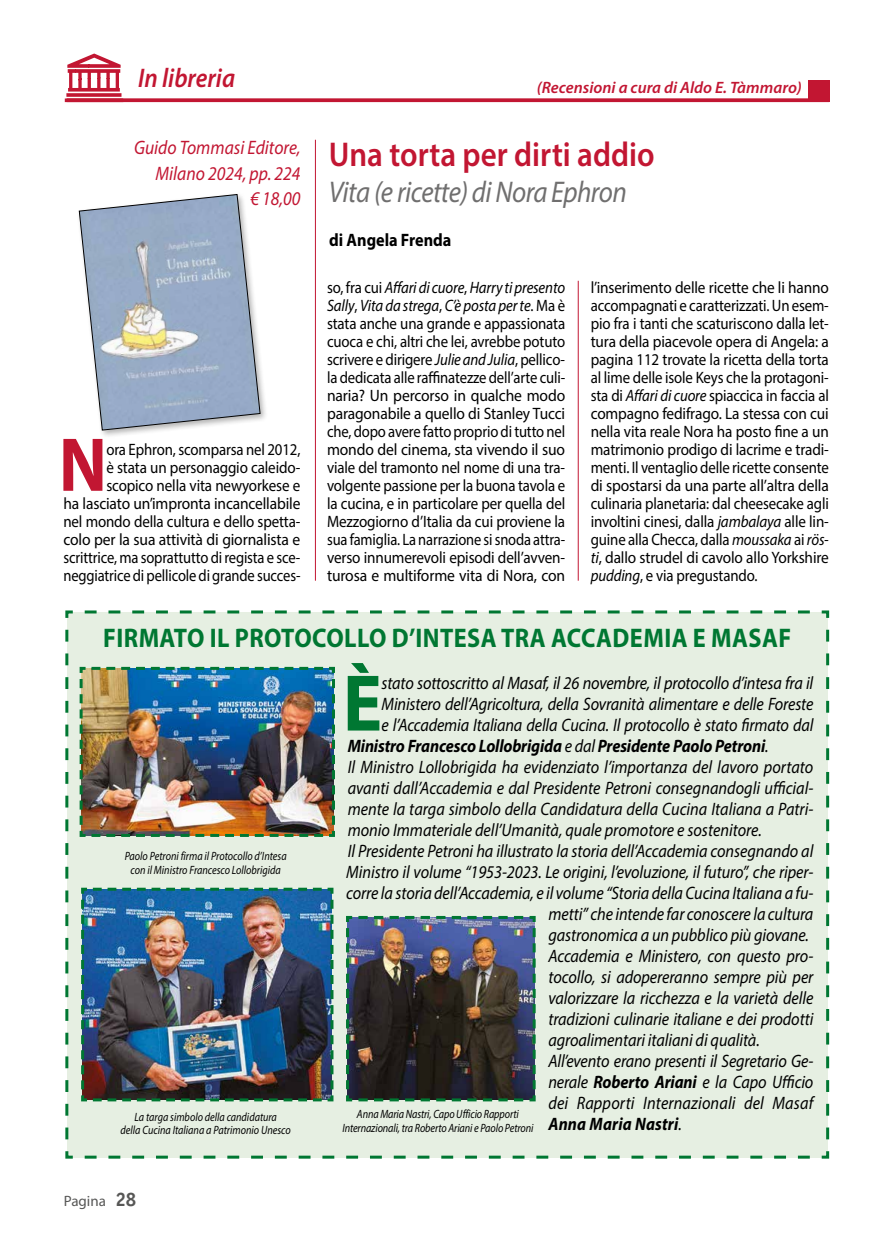
<style>
.page{position:relative;width:893px;height:1255px;background:#fff}
.page>*{position:absolute;margin:0;border:0;box-sizing:border-box;transform-origin:0 0}
.t1{font:700 81px "Myriad Pro";color:#007732;scale:.91 1}
.t2{font:700 76.95px "Myriad Pro";color:#c21632;scale:.91 1}
.t3{font:600 34.5px "Myriad Pro";color:#c21632;scale:.9 1}
.t4{font:italic 30px "Myriad Pro";letter-spacing:-.02em;color:#706f6f;scale:.9 1}
.t5{font:700 27px "Myriad Pro";letter-spacing:.02em;color:#007732;scale:.9 1}
.t6{font:italic 600 27px "Myriad Pro";color:#c21632;scale:.9 1}
.t7{font:italic 19.5px/25.5px "Myriad Pro";color:#c21632;text-align:right;scale:.9 1}
.t8{font:italic 18px "Myriad Pro";letter-spacing:-.005em;color:#000;scale:.9 1}
.t9{font:italic 700 18px "Myriad Pro";letter-spacing:-.01em;color:#000;scale:.9 1}
.t10{font:italic 700 18px "Myriad Pro";letter-spacing:.01em;color:#000;scale:.9 1}
.t11{font:700 18px "Myriad Pro";color:#000;scale:.9 1}
.t12{font:16.5px/18px "Myriad Pro";letter-spacing:-.01em;color:#000;text-align:right;scale:.9 1}
.t13{font:16.5px/18px "Myriad Pro";letter-spacing:-.01em;color:#000;text-align:justify;scale:.93 1}
.t14{font:italic 600 16.5px "Myriad Pro";color:#c21632}
.t15{font:15px "Myriad Pro";color:#575756}
.t16{font:italic 12px/13.5px "Myriad Pro";color:#000;text-align:center;scale:.85 1}
.s1{font-style:italic}
.s2{font-weight:400}
.s3{font-weight:700}
.s4{font-family:"Officina Sans ITC Std";font-weight:700;font-size:19.5px}
</style>
<div class="page">
<svg style="left:67px;top:54px;width:54px;height:38px"></svg>
<svg style="left:66px;top:93px;width:55px;height:4px"></svg>
<svg style="left:67px;top:98px;width:741px;height:4px;fill:#c21632"></svg>
<div style="left:808px;top:81px;width:21px;height:21px;background:#c21632"></div>
<hr style="left:315px;top:140px;width:1px;height:440px;background:#c21632">
<hr style="left:578px;top:281px;width:1px;height:299px;background:#c21632">
<div style="left:77px;top:192px;width:192px;height:246px;background:#000;opacity:.3"></div>
<svg style="left:79px;top:194px;width:181px;height:236px"></svg>
<div style="left:65px;top:610px;width:765px;height:549px;background:#e6efe2"></div>
<img style="left:78px;top:665px;width:258px;height:173px">
<img style="left:80px;top:886px;width:255px;height:216px">
<img style="left:345px;top:914px;width:192px;height:188px">
<h3 class="t6" style="left:138px;top:61px;width:109px">In libreria</h3>
<p class="t7" style="left:134px;top:135px;width:186px">Guido Tommasi Editore,<br>Milano 2024, pp. 224<br>€ 18,00</p>
<h2 class="t2" style="left:59px;top:414px;width:55px">N</h2>
<p class="t12" style="left:63px;top:440px;width:265px">ora Ephron, scomparsa nel 2012,<br>è stata un personaggio caleido&shy;scopico nella vita newyorkese e<br>ha lasciato un’impronta incancellabile nel mondo della cultura e dello spetta&shy;colo per la sua attività di giornalista e scrittrice, ma soprattutto di regista e sce&shy;neggiatrice di pellicole di grande succes-</p>
<p class="t14" style="left:537px;top:77px;width:266px">(Recensioni a cura di Aldo E. Tàmmaro)</p>
<h3 class="t3" style="left:329px;top:132px;width:363px">Una torta per dirti addio</h3>
<h3 class="t4" style="left:329px;top:173px;width:333px">Vita (e ricette) di Nora Ephron</h3>
<p class="t11" style="left:329px;top:228px;width:137px">di Angela Frenda</p>
<p class="t12" style="left:327px;top:278px;width:266px;text-align:justify">so, fra cui <span class="s1">Affari di cuore</span>, <span class="s1">Harry ti presento Sally</span>, <span class="s1">Vita da strega</span>, <span class="s1">C’è posta per te</span>. Ma è stata anche una grande e appassionata cuoca e chi, altri che lei, avrebbe potuto scrivere e dirigere <span class="s1">Julie and Julia</span>, pellico&shy;la dedicata alle raffinatezze dell’arte culi&shy;naria? Un percorso in qualche modo paragonabile a quello di Stanley Tucci che, dopo avere fatto proprio di tutto nel mondo del cinema, sta vivendo il suo viale del tramonto nel nome di una tra&shy;volgente passione per la buona tavola e la cucina, e in particolare per quella del Mezzogiorno d’Italia da cui proviene la sua famiglia. La narrazione si snoda attra&shy;verso innumerevoli episodi dell’avven&shy;turosa e multiforme vita di Nora, con</p>
<p class="t13" style="left:591px;top:278px;width:258px">l’inserimento delle ricette che li hanno accompagnati e caratterizzati. Un esem&shy;pio fra i tanti che scaturiscono dalla let&shy;tura della piacevole opera di Angela: a pagina 112 trovate la ricetta della torta al lime delle isole Keys che la protagoni&shy;sta di <span class="s1">Affari di cuore</span> spiaccica in faccia al compagno fedifrago. La stessa con cui nella vita reale Nora ha posto fine a un matrimonio prodigo di lacrime e tradi&shy;menti. Il ventaglio delle ricette consente di spostarsi da una parte all’altra della culinaria planetaria: dal cheesecake agli involtini cinesi, dalla <span class="s1">jambalaya</span> alle lin&shy;guine alla Checca, dalla <span class="s1">moussaka</span> ai <span class="s1">rös&shy;ti</span>, dallo strudel di cavolo allo Yorkshire <span class="s1">pudding</span>, e via pregustando.</p>
<h3 class="t5" style="left:103px;top:619px;width:766px">FIRMATO IL PROTOCOLLO D’INTESA TRA ACCADEMIA E MASAF</h3>
<h1 class="t1" style="left:343px;top:650px;width:45px">È</h1>
<p class="t8" style="left:381px;top:671px;width:481px">stato sottoscritto al Masaf, il 26 novembre, il protocollo d’intesa fra il</p>
<p class="t8" style="left:381px;top:692px;width:481px">Ministero dell’Agricoltura, della Sovranità alimentare e delle Foreste</p>
<p class="t8" style="left:381px;top:713px;width:481px">e l’Accademia Italiana della Cucina. Il protocollo è stato firmato dal</p>
<p class="t9" style="left:348px;top:733px;width:469px">Ministro Francesco Lollobrigida <span class="s2">e dal</span> Presidente Paolo Petroni<span class="s2">.</span></p>
<p class="t8" style="left:348px;top:755px;width:519px">Il Ministro Lollobrigida ha evidenziato l’importanza del lavoro portato</p>
<p class="t8" style="left:348px;top:776px;width:519px">avanti dall’Accademia e dal Presidente Petroni consegnandogli ufficial-</p>
<p class="t8" style="left:348px;top:797px;width:519px">mente la targa simbolo della Candidatura della Cucina Italiana a Patri-</p>
<p class="t8" style="left:348px;top:818px;width:462px">monio Immateriale dell’Umanità, quale promotore e sostenitore.</p>
<p class="t8" style="left:348px;top:839px;width:519px">Il Presidente Petroni ha illustrato la storia dell’Accademia consegnando al</p>
<p class="t8" style="left:346px;top:860px;width:521px">Ministro il volume “1953-2023. Le origini, l’evoluzione, il futuro”, che riper-</p>
<p class="t8" style="left:346px;top:881px;width:521px">corre la storia dell’Accademia, e il volume “Storia della Cucina Italiana a fu-</p>
<p class="t8" style="left:548px;top:902px;width:296px">metti” che intende far conoscere la cultura</p>
<p class="t8" style="left:548px;top:923px;width:291px">gastronomica a un pubblico più giovane.</p>
<p class="t8" style="left:548px;top:944px;width:296px">Accademia e Ministero, con questo pro-</p>
<p class="t8" style="left:548px;top:965px;width:296px">tocollo, si adopereranno sempre più per</p>
<p class="t8" style="left:548px;top:986px;width:296px">valorizzare la ricchezza e la varietà delle</p>
<p class="t8" style="left:548px;top:1007px;width:296px">tradizioni culinarie italiane e dei prodotti</p>
<p class="t8" style="left:548px;top:1028px;width:236px">agroalimentari italiani di qualità.</p>
<p class="t8" style="left:548px;top:1049px;width:296px">All’evento erano presenti il Segretario Ge-</p>
<p class="t8" style="left:548px;top:1070px;width:296px">nerale <span class="s3">Roberto Ariani</span> e la Capo Ufficio</p>
<p class="t8" style="left:548px;top:1091px;width:296px">dei Rapporti Internazionali del Masaf</p>
<p class="t10" style="left:548px;top:1111px;width:150px">Anna Maria Nastri<span class="s2">.</span></p>
<p class="t16" style="left:125px;top:849px;width:192px">Paolo Petroni firma il Protocollo d’Intesa con il Ministro Francesco Lollobrigida</p>
<p class="t16" style="left:121px;top:1109px;width:202px">La targa simbolo della candidatura<br>della Cucina Italiana a Patrimonio Unesco</p>
<p class="t16" style="left:342px;top:1107px;width:226px">Anna Maria Nastri, Capo Ufficio Rapporti<br>Internazionali, tra Roberto Ariani e Paolo Petroni</p>
<p class="t15" style="left:64px;top:1191px;width:74px">Pagina <span class="s4">28</span></p>
</div>
